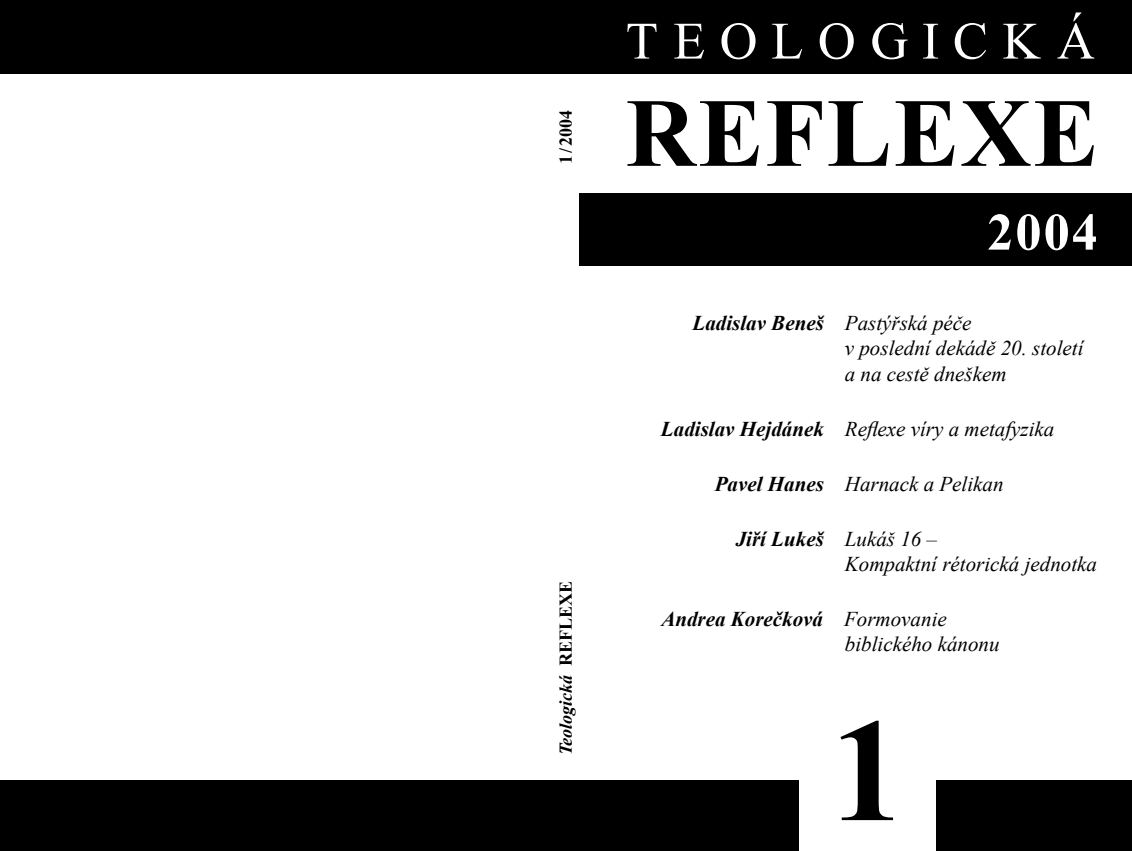
<style>
.page{position:relative;width:1132px;height:851px;background:#fff}
.page>*{position:absolute;margin:0;border:0;box-sizing:border-box;transform-origin:0 0}
.t1{font:700 147px "Times New Roman";color:#000}
.t2{font:700 97.5px "Times New Roman";letter-spacing:.02em;color:#000}
.t3{font:52.5px "Times New Roman";letter-spacing:.275em;color:#fff}
.t4{font:700 52.5px "Times New Roman";color:#fff}
.t5{font:italic 21px/25.2px "Times New Roman";color:#000}
.t6{font:italic 700 18px "Times New Roman";color:#000}
.t7{font:700 18px "Times New Roman";color:#000}
.s1{font-style:normal}
.s2{font-weight:700}
</style>
<div class="page">
<div style="left:0;top:780px;width:798px;height:70px;background:#000"></div>
<div style="left:936px;top:780px;width:195px;height:70px;background:#000"></div>
<div style="left:0;top:0;width:1131px;height:74px;background:#000"></div>
<div style="left:578px;top:193px;width:553px;height:72px;background:#000"></div>
<p class="t7" style="left:553px;top:164px;width:56px;rotate:-90deg">1 / 2004</p>
<p class="t6" style="left:553px;top:755px;width:176px;rotate:-90deg">Teologická <span class="s1">REFLEXE</span></p>
<h3 class="t3" style="left:625px;top:6px;width:470px">TEOLOGICKÁ</h3>
<h2 class="t2" style="left:625px;top:66px;width:474px">REFLEXE</h2>
<h3 class="t4" style="left:986px;top:196px;width:112px">2004</h3>
<p class="t5" style="left:844px;top:310px;width:240px;text-indent:-152px"><span class="s2">Ladislav Beneš</span> Pastýřská péče<br>v poslední dekádě 20. století a na cestě dneškem</p>
<p class="t5" style="left:660px;top:415px;width:395px"><span class="s2">Ladislav Hejdánek</span> Reflexe víry a metafyzika</p>
<p class="t5" style="left:714px;top:470px;width:290px"><span class="s2">Pavel Hanes</span> Harnack a Pelikan</p>
<p class="t5" style="left:844px;top:525px;width:253px;text-indent:-109px"><span class="s2">Jiří Lukeš</span> Lukáš 16 –<br>Kompaktní rétorická jednotka</p>
<p class="t5" style="left:844px;top:605px;width:156px;text-indent:-183px"><span class="s2">Andrea Korečková</span> Formovanie biblického kánonu</p>
<h1 class="t1" style="left:830px;top:669px;width:75px">1</h1>
</div>
